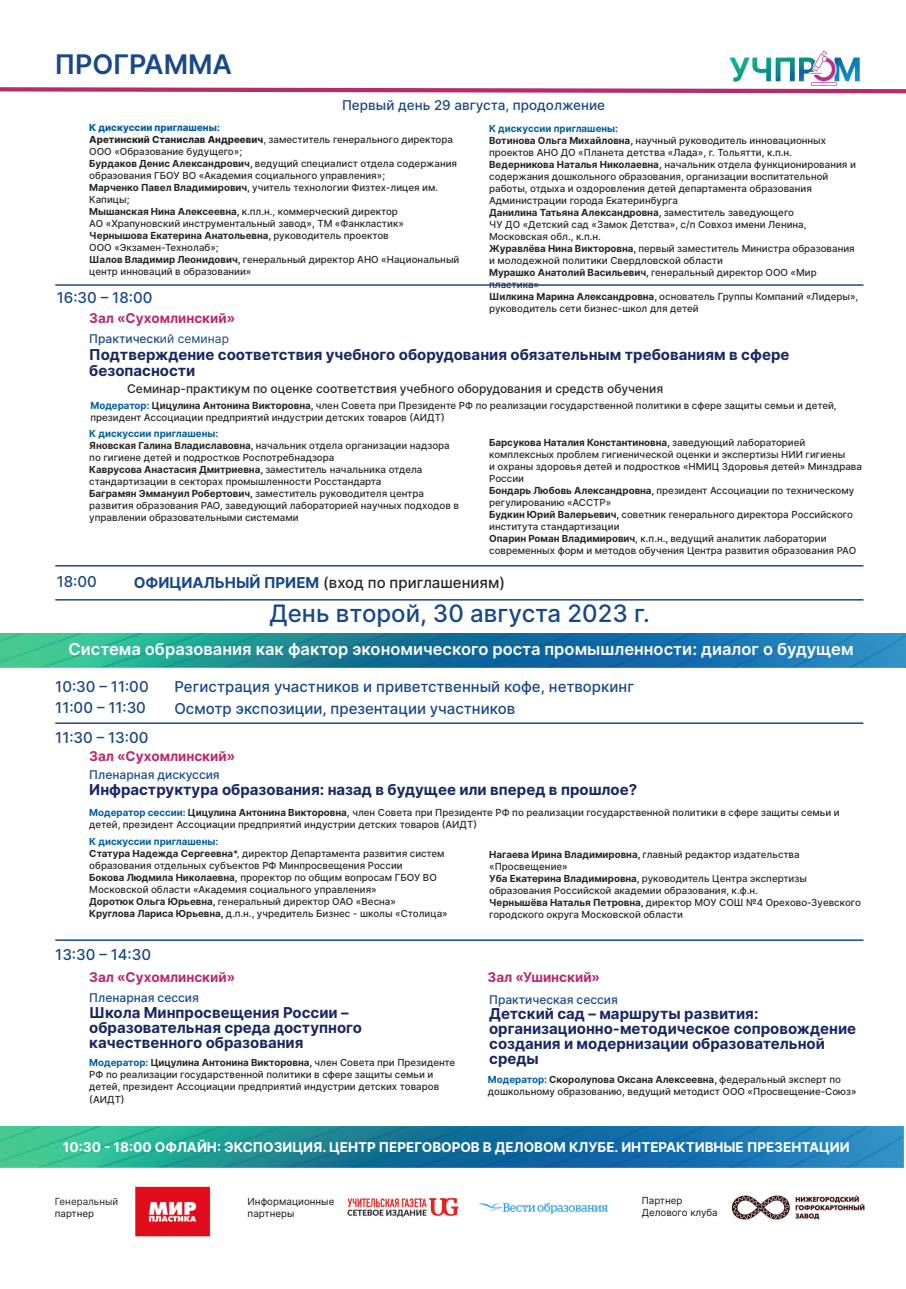
<style>
.page{position:relative;width:906px;height:1289px;background:#fff}
.page>*{position:absolute;margin:0;border:0;box-sizing:border-box;transform-origin:0 0}
.t1{font:600 27px "Inter";color:#184887}
.t2{font:500 24px "Inter";color:#184887}
.t3{font:600 16.5px "Inter";color:#fff}
.t4{font:700 15px/15px "Inter";color:#192762}
.t5{font:500 15px "Inter";color:#184887}
.t6{font:500 15px "Inter";color:#242824}
.t7{font:700 13.5px "Inter";color:#fff}
.t8{font:700 13.5px "Inter";color:#b62b6e}
.t9{font:500 13.5px "Inter";color:#184887}
.t10{font:500 12px "Inter";color:#242824}
.t11{font:500 12px "Inter";color:#184887}
.t12{font:500 9.75px/12px "Inter";color:#242824}
.t13{font:700 9.75px "Inter";color:#242824}
.t14{font:9.75px/12px "Inter V";letter-spacing:.005em;color:#171513}
.t15{font:9.75px "Inter V";letter-spacing:.005em;color:#242824}
.s1{font-weight:800;color:#005e9e}
.s2{font-weight:800}
.s3{font-weight:700}
.s4{font-weight:700;color:#005e9e}
.s5{font-family:"Inter V";font-weight:400}
.s6{font-weight:700;color:#184887}
.s7{color:#005e9e}
.s8{font-weight:500}
</style>
<div class="page">
<hr style="left:55px;top:284px;width:808px;height:2px;background:#184887">
<hr style="left:55px;top:565px;width:808px;height:1px;background:#184887">
<hr style="left:55px;top:722px;width:808px;height:2px;background:#184887">
<hr style="left:55px;top:939px;width:808px;height:1px;background:#184887">
<img style="left:0;top:1126px;width:904px;height:41px">
<img style="left:731px;top:1195px;width:134px;height:25px">
<img style="left:347px;top:1197px;width:112px;height:21px">
<img style="left:479px;top:1202px;width:129px;height:12px">
<img style="left:0;top:634px;width:906px;height:33px">
<img style="left:729px;top:50px;width:131px;height:35px">
<svg style="left:0;top:85px;width:906px;height:9px"></svg>
<hr style="left:55px;top:599px;width:808px;height:1px;background:#184887">
<img style="left:135px;top:1186px;width:76px;height:51px">
<h1 class="t1" style="left:55px;top:48px;width:179px">ПРОГРАММА</h1>
<h3 class="t9" style="left:342px;top:97px;width:265px">Первый день 29 августа, продолжение</h3>
<p class="t12" style="left:89px;top:121px;width:371px"><span class="s1">К дискуссии приглашены:<br></span><span class="s2">Аретинский Станислав Андреевич</span>, заместитель генерального директора ООО «Образование будущего»;<br><span class="s3">Бурдаков Денис Александрович,</span> ведущий специалист отдела содержания образования ГБОУ ВО «Академия социального управления»;<br><span class="s3">Марченко Павел Владимирович,</span> учитель технологии Физтех-лицея им.<br>Капицы;<br><span class="s3">Мышанская Нина Алексеевна,</span> к.пл.н., коммерческий директор<br>АО «Храпуновский инструментальный завод», ТМ «Фанкластик» <span class="s3">Чернышова Екатерина Анатольевна,</span> руководитель проектов<br>ООО «Экзамен-Технолаб»;<br><span class="s3">Шалов Владимир Леонидович,</span> генеральный директор АНО «Национальный центр инноваций в образовании»</p>
<p class="t12" style="left:489px;top:122px;width:371px"><span class="s4">К дискуссии приглашены:<br></span><span class="s3">Вотинова Ольга Михайловна,</span> научный руководитель инновационных проектов АНО ДО «Планета детства «Лада», г. Тольятти, к.п.н.<br><span class="s3">Ведерникова Наталья Николаевна,</span> начальник отдела функционирования и содержания дошкольного образования, организации воспитательной работы, отдыха и оздоровления детей департамента образования Администрации города Екатеринбурга<br><span class="s3">Данилина Татьяна Александровна,</span> заместитель заведующего<br>ЧУ ДО «Детский сад «Замок Детства», с/п Совхоз имени Ленина, Московская обл., к.п.н.<br><span class="s3">Журавлёва Нина Викторовна,</span> первый заместитель Министра образования и молодежной политики Свердловской области<br><span class="s3">Мурашко Анатолий Васильевич,</span> генеральный директор ООО «Мир пластика»<br><span class="s3">Шилкина Марина Александровна,</span> основатель Группы Компаний «Лидеры», руководитель сети бизнес-школ для детей</p>
<h3 class="t5" style="left:57px;top:288px;width:97px">16:30 – 18:00</h3>
<p class="t11" style="left:89px;top:331px;width:141px">Практическ<span class="s5">ий семинар</span></p>
<h3 class="t4" style="left:89px;top:346px;width:701px;line-height:16.5px">Подтверждение соответствия учебного оборудования обязательным требованиям в сфере безопасности</h3>
<p class="t10" style="left:127px;top:381px;width:537px">Семинар-практикум по оценке соответствия учебного оборудования и средств обучения</p>
<h3 class="t8" style="left:89px;top:309px;width:147px">Зал «Сухомлинский»</h3>
<p class="t12" style="left:90px;top:400px;width:747px"><span class="s4">Модератор:</span> <span class="s3">Цицулина Антонина Викторовна,</span> член Совета при Президенте РФ по реализации государственной политики в сфере защиты семьи и детей, президент Ассоциации предприятий индустрии детских товаров (АИДТ)</p>
<p class="t12" style="left:89px;top:427px;width:371px"><span class="s4">К дискуссии приглашены:<br></span><span class="s3">Яновская Галина Владиславовна,</span> начальник отдела организации надзора по гигиене детей и подростков Роспотребнадзора<br><span class="s3">Каврусова Анастасия Дмитриевна,</span> заместитель начальника отдела стандартизации в секторах промышленности Росстандарта<br><span class="s3">Баграмян Эммануил Робертович,</span> заместитель руководителя центра развития образования РАО, заведующий лабораторией научных подходов в управлении образовательными системами</p>
<p class="t12" style="left:489px;top:436px;width:374px"><span class="s3">Барсукова Наталия Константиновна,</span> заведующий лабораторией комплексных проблем гигиенической оценки и экспертизы НИИ гигиены<br>и охраны здоровья детей и подростков «НМИЦ Здоровья детей» Минздрава России<br><span class="s3">Бондарь Любовь Александровна,</span> президент Ассоциации по техническому регулированию «АССТР»<br><span class="s3">Будкин Юрий Валерьевич,</span> советник генерального директора Российского института стандартизации<br><span class="s3">Опарин Роман Владимирович</span>, к.п.н.<span class="s3">,</span> ведущий аналитик лаборатории современных форм и методов обучения Центра развития образования РАО</p>
<h3 class="t5" style="left:57px;top:572px;width:42px">18:00</h3>
<h3 class="t6" style="left:134px;top:573px;width:373px"><span class="s6">ОФИЦИАЛЬНЫЙ ПРИЕМ</span> (вход по приглашениям)</h3>
<h2 class="t2" style="left:269px;top:599px;width:382px">День второй, 30 августа 2023 г.</h2>
<h3 class="t3" style="left:69px;top:639px;width:786px">Система образования как фактор экономического роста промышленности: диалог о будущем</h3>
<h3 class="t5" style="left:55px;top:677px;width:95px">10:30 – 11:00</h3>
<h3 class="t5" style="left:174px;top:677px;width:461px">Регистрация участников и приветственный кофе, нетворкинг</h3>
<h3 class="t5" style="left:55px;top:698px;width:92px">11:00 – 11:30</h3>
<h3 class="t5" style="left:174px;top:700px;width:342px">Осмотр экспозиции, презентации участников</h3>
<h3 class="t5" style="left:55px;top:728px;width:95px">11:30 – 13:00</h3>
<h3 class="t8" style="left:89px;top:747px;width:147px">Зал «Сухомлинский»</h3>
<p class="t11" style="left:89px;top:767px;width:132px">Пленарная дискуссия</p>
<h3 class="t4" style="left:89px;top:782px;width:549px">Инфраструктура образования: назад в будущее или вперед в прошлое?</h3>
<p class="t12" style="left:89px;top:806px;width:752px"><span class="s4">Модератор сессии:</span> <span class="s3">Цицулина Антонина Викторовна,</span> член Совета при Президенте РФ по реализации государственной политики в сфере защиты семьи и детей, президент Ассоциации предприятий индустрии детских товаров (АИДТ)</p>
<p class="t12" style="left:89px;top:835px;width:360px"><span class="s4">К дискуссии приглашены:<br></span><span class="s3">Статура Надежда Сергеевна</span>*, директор Департамента развития систем образования отдельных субъектов РФ Минпросвещения России<br><span class="s3">Бокова Людмила Николаевна,</span> проректор по общим вопросам ГБОУ ВО Московской области «Академия социального управления»<br><span class="s3">Доротюк Ольга Юрьевна,</span> генеральный директор ОАО «Весна»<br><span class="s3">Круглова Лариса Юрьевна,</span> д.п.н., учредитель Бизнес - школы «Столица»</p>
<p class="t12" style="left:489px;top:848px;width:373px"><span class="s3">Нагаева Ирина Владимировна,</span> главный редактор издательства «Просвещение»<br><span class="s3">Уба Екатерина Владимировна,</span> руководитель Центра экспертизы образования Российской академии образования, к.ф.н.<br><span class="s3">Чернышёва Наталья Петровна,</span> директор МОУ СОШ №4 Орехово-Зуевского городского округа Московской области</p>
<h3 class="t5" style="left:55px;top:945px;width:97px">13:30 – 14:30</h3>
<p class="t11" style="left:89px;top:990px;width:111px">Пленарная сессия</p>
<h3 class="t4" style="left:89px;top:1004px;width:274px">Школа Минпросвещения России – образовательная среда доступного качественного образования</h3>
<h3 class="t8" style="left:89px;top:968px;width:147px">Зал «Сухомлинский»</h3>
<h3 class="t8" style="left:487px;top:968px;width:114px">Зал «Ушинский»</h3>
<p class="t11" style="left:489px;top:992px;width:130px">Практическая сессия</p>
<h3 class="t4" style="left:489px;top:1006px;width:368px">Детский сад – маршруты развития: организационно-методическое сопровождение создания и модернизации образовательной</h3>
<p class="t13" style="left:89px;top:1057px;width:367px"><span class="s7">Модератор:</span> Цицулина Антонина Викторовна, <span class="s8">член Совета при Президенте</span></p>
<h3 class="t4" style="left:489px;top:1051px;width:51px">среды</h3>
<p class="t12" style="left:89px;top:1068px;width:351px">РФ по реализации государственной политики в сфере защиты семьи и детей, президент Ассоциации предприятий индустрии детских товаров (АИДТ)</p>
<p class="t12" style="left:488px;top:1073px;width:370px"><span class="s4">Модератор:</span> <span class="s3">Скоролупова Оксана Алексеевна,</span> федеральный эксперт по дошкольному образованию, ведущий методист ООО «Просвещение-Союз»</p>
<h3 class="t7" style="left:63px;top:1138px;width:788px">10:30 - 18:00 ОФЛАЙН: ЭКСПОЗИЦИЯ. ЦЕНТР ПЕРЕГОВОРОВ В ДЕЛОВОМ КЛУБЕ. ИНТЕРАКТИВНЫЕ ПРЕЗЕНТАЦИИ</h3>
<p class="t15" style="left:55px;top:1195px;width:65px">Генеральный</p>
<p class="t14" style="left:55px;top:1207px;width:41px">партнер</p>
<p class="t14" style="left:248px;top:1195px;width:88px">Информационные партнеры</p>
<p class="t14" style="left:642px;top:1194px;width:77px">Партнер<br>Делового клуба</p>
</div>
